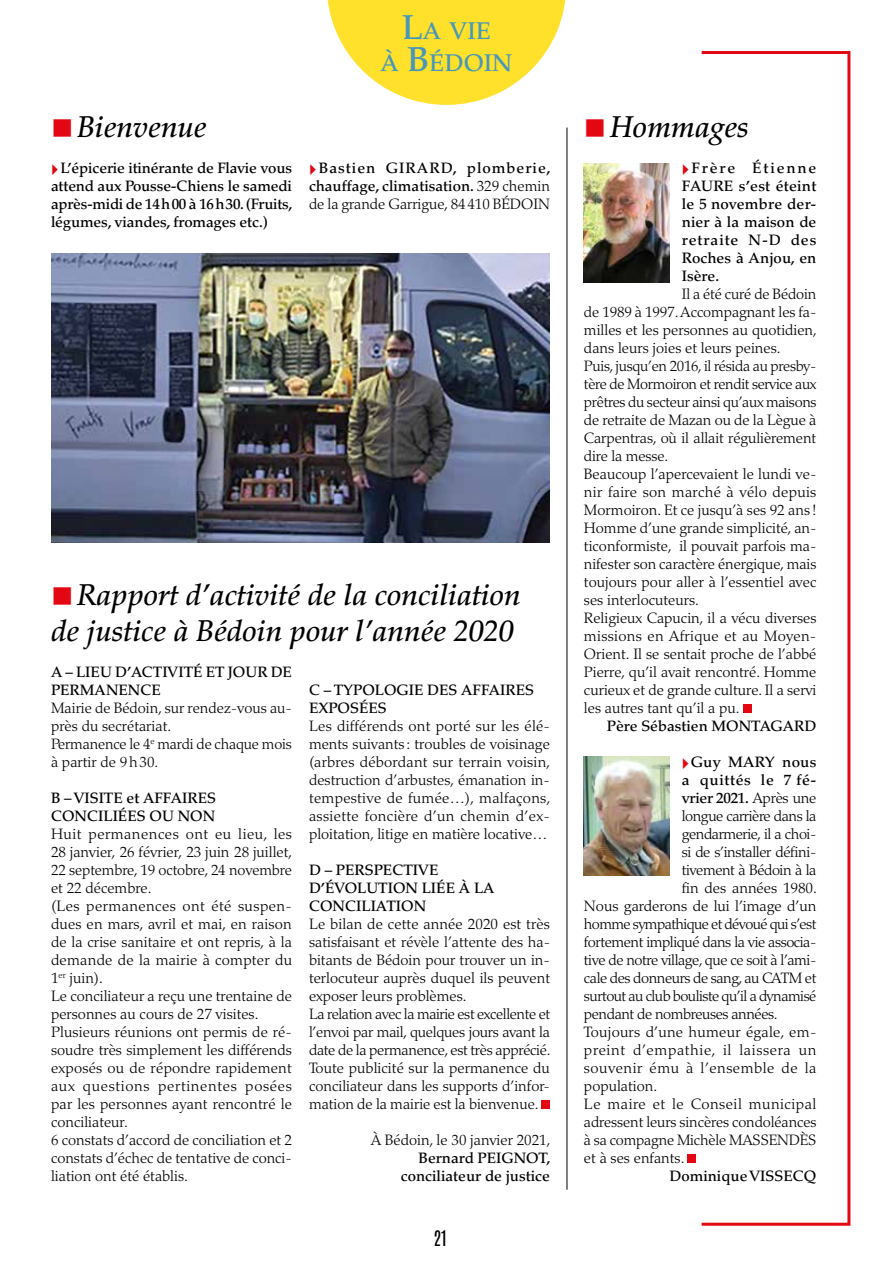
<style>
.page{position:relative;width:893px;height:1263px;background:#fff}
.page>*{position:absolute;margin:0;border:0;box-sizing:border-box;transform-origin:0 0}
.t1{font:italic 500 30px/36px "Palatino";color:#000;text-align:right}
.t2{font:500 24.15px/31.5px "Palatino";color:#4897b8;text-align:center}
.t3{font:18px "Antonio";color:#000}
.t4{font:300 15px/18px "Palatino";color:#000}
.t5{font:500 15px/18px "Palatino";color:#000}
.t6{font:300 15px "Palatino";letter-spacing:-.03em;color:#000}
.t7{font:300 15px "Palatino";letter-spacing:.03em;color:#000}
.t8{font:300 15px "Palatino";letter-spacing:-.035em;color:#000}
.t9{font:300 15px "Palatino";letter-spacing:-.04em;color:#000}
.t10{font:300 15px "Palatino";letter-spacing:.04em;color:#000}
.t11{font:300 15px "Palatino";letter-spacing:-.025em;color:#000}
.t12{font:500 15px "Palatino";letter-spacing:-.02em;color:#000}
.t13{font:500 15px "Palatino";letter-spacing:.04em;color:#000}
.s1{font-size:34.5px}
.s2{font-weight:300}
</style>
<div class="page">
<hr style="left:567px;top:128px;width:1px;height:1062px;background:#000">
<img style="left:51px;top:254px;width:499px;height:288px">
<div style="left:541px;top:1101px;width:9px;height:8px;background:#e30613"></div>
<div style="left:743px;top:705px;width:8px;height:8px;background:#e30613"></div>
<div style="left:688px;top:1155px;width:8px;height:8px;background:#e30613"></div>
<img style="left:584px;top:163px;width:85px;height:119px">
<img style="left:584px;top:756px;width:85px;height:119px">
<svg style="left:327px;top:0;width:239px;height:105px"></svg>
<div style="left:700px;top:51px;width:150px;height:1175px;border:3px solid #e30613"></div>
<h2 class="t2" style="left:381px;top:16px;width:133px"><span class="s1">L</span>A VIE<br>À <span class="s1">B</span>ÉDOIN</h2>
<h1 class="t1" style="left:77px;top:109px;width:131px">Bienvenue</h1>
<p class="t5" style="left:51px;top:159px;width:243px;text-align:justify;text-indent:10px">L’épicerie itinérante de Flavie vous attend aux Pousse-Chiens le samedi après-midi de 14h00 à 16h30. (Fruits, légumes, viandes, fromages etc.)</p>
<p class="t5" style="left:309px;top:159px;width:243px;text-align:justify;text-indent:10px">Bastien GIRARD, plomberie, chauffage, climatisation. <span class="s2">329 chemin de la grande Garrigue, 84410 BÉDOIN</span></p>
<h1 class="t1" style="left:51px;top:577px;width:471px">Rapport d’activité de la conciliation de justice à Bédoin pour l’année 2020</h1>
<p class="t5" style="left:51px;top:663px;width:243px">A – LIEU D’ACTIVITÉ ET JOUR DE<br>PERMANENCE</p>
<p class="t4" style="left:51px;top:699px;width:242px">Mairie de Bédoin, sur rendez-vous au&shy;près du secrétariat.<br>Permanence le 4<sup>e</sup> mardi de chaque mois à partir de 9h30.</p>
<p class="t5" style="left:51px;top:789px;width:167px">B – VISITE et AFFAIRES<br>CONCILIÉES OU NON</p>
<p class="t4" style="left:51px;top:825px;width:243px">Huit permanences ont eu lieu, les<br>28 janvier, 26 février, 23 juin 28 juillet,<br>22 septembre, 19 octobre, 24 novembre et 22 décembre.<br>(Les permanences ont été suspen&shy;dues en mars, avril et mai, en raison de la crise sanitaire et ont repris, à la demande de la mairie à compter du<br>1<sup>er</sup> juin).<br>Le conciliateur a reçu une trentaine de personnes au cours de 27 visites.<br>Plusieurs réunions ont permis de ré&shy;soudre très simplement les différends exposés ou de répondre rapidement aux questions pertinentes posées par les personnes ayant rencontré le conciliateur.<br>6 constats d’accord de conciliation et 2 constats d’échec de tentative de conci&shy;liation ont été établis.</p>
<p class="t5" style="left:309px;top:681px;width:227px">C – TYPOLOGIE DES AFFAIRES<br>EXPOSÉES</p>
<p class="t4" style="left:309px;top:717px;width:243px;text-align:justify">Les différends ont porté sur les élé&shy;ments suivants : troubles de voisinage (arbres débordant sur terrain voisin, destruction d’arbustes, émanation in&shy;tempestive de fumée…), malfaçons, assiette foncière d’un chemin d’ex&shy;ploitation, litige en matière locative…</p>
<p class="t5" style="left:309px;top:861px;width:187px">D – PERSPECTIVE<br>D’ÉVOLUTION LIÉE À LA<br>CONCILIATION</p>
<p class="t4" style="left:309px;top:915px;width:243px">Le bilan de cette année 2020 est très satisfaisant et révèle l’attente des ha&shy;bitants de Bédoin pour trouver un in&shy;terlocuteur auprès duquel ils peuvent exposer leurs problèmes.<br>La relation avec la mairie est excellente et l’envoi par mail, quelques jours avant la date de la permanence, est très apprécié.<br>Toute publicité sur la permanence du conciliateur dans les supports d’infor&shy;mation de la mairie est la bienvenue.</p>
<p class="t4" style="left:371px;top:1131px;width:181px">À Bédoin, le 30 janvier 2021,</p>
<p class="t5" style="left:401px;top:1149px;width:151px;text-align:right">Bernard PEIGNOT, conciliateur de justice</p>
<p class="t3" style="left:433px;top:1225px;width:15px">21</p>
<h1 class="t1" style="left:610px;top:109px;width:140px">Hommages</h1>
<p class="t5" style="left:682px;top:159px;width:136px;text-align:justify;text-indent:10px">Frère Étienne FAURE s’est éteint le 5 novembre der&shy;nier à la maison de retraite N-D des Roches à Anjou, en Isère.</p>
<p class="t4" style="left:584px;top:285px;width:235px;text-indent:98px">Il a été curé de Bédoin de 1989 à 1997. Accompagnant les fa&shy;milles et les personnes au quotidien, dans leurs joies et leurs peines.<br>Puis, jusqu’en 2016, il résida au presby&shy;tère de Mormoiron et rendit service aux prêtres du secteur ainsi qu’aux maisons de retraite de Mazan ou de la Lègue à Carpentras, où il allait régulièrement dire la messe.<br>Beaucoup l’apercevaient le lundi ve&shy;nir faire son marché à vélo depuis Mormoiron. Et ce jusqu’à ses 92 ans !<br>Homme d’une grande simplicité, an&shy;ticonformiste, il pouvait parfois ma&shy;nifester son caractère énergique, mais toujours pour aller à l’essentiel avec ses interlocuteurs.<br>Religieux Capucin, il a vécu diverses missions en Afrique et au Moyen-Orient. Il se sentait proche de l’abbé Pierre, qu’il avait rencontré. Homme curieux et de grande culture. Il a servi les autres tant qu’il a pu.</p>
<p class="t5" style="left:607px;top:717px;width:211px">Père Sébastien MONTAGARD</p>
<p class="t5" style="left:691px;top:753px;width:127px">Guy MARY nous</p>
<p class="t13" style="left:682px;top:771px;width:136px">a quittés le 7 fé-</p>
<p class="t12" style="left:682px;top:789px;width:136px">vrier 2021. <span class="s2">Après une</span></p>
<p class="t6" style="left:682px;top:807px;width:136px">longue carrière dans la</p>
<p class="t6" style="left:682px;top:825px;width:136px">gendarmerie, il a choi-</p>
<p class="t11" style="left:682px;top:843px;width:134px">si de s’installer défini-</p>
<p class="t6" style="left:682px;top:861px;width:136px">tivement à Bédoin à la</p>
<p class="t4" style="left:682px;top:879px;width:137px">fin des années 1980.</p>
<p class="t4" style="left:584px;top:897px;width:234px">Nous garderons de lui l’image d’un</p>
<p class="t9" style="left:584px;top:915px;width:234px">homme sympathique et dévoué qui s’est</p>
<p class="t6" style="left:584px;top:933px;width:234px">fortement impliqué dans la vie associa-</p>
<p class="t6" style="left:584px;top:951px;width:234px">tive de notre village, que ce soit à l’ami-</p>
<p class="t6" style="left:584px;top:969px;width:234px">cale des donneurs de sang, au CATM et</p>
<p class="t8" style="left:584px;top:987px;width:234px">surtout au club bouliste qu’il a dynamisé</p>
<p class="t6" style="left:584px;top:1005px;width:195px">pendant de nombreuses années.</p>
<p class="t4" style="left:584px;top:1023px;width:234px">Toujours d’une humeur égale, em-</p>
<p class="t10" style="left:584px;top:1041px;width:234px">preint d’empathie, il laissera un</p>
<p class="t7" style="left:584px;top:1059px;width:234px">souvenir ému à l’ensemble de la</p>
<p class="t4" style="left:584px;top:1077px;width:75px">population.</p>
<p class="t7" style="left:584px;top:1095px;width:234px">Le maire et le Conseil municipal</p>
<p class="t4" style="left:584px;top:1113px;width:234px">adressent leurs sincères condoléances</p>
<p class="t4" style="left:584px;top:1131px;width:234px">à sa compagne Michèle MASSENDÈS</p>
<p class="t4" style="left:584px;top:1149px;width:102px">et à ses enfants.</p>
<p class="t5" style="left:669px;top:1167px;width:148px">Dominique VISSECQ</p>
</div>
